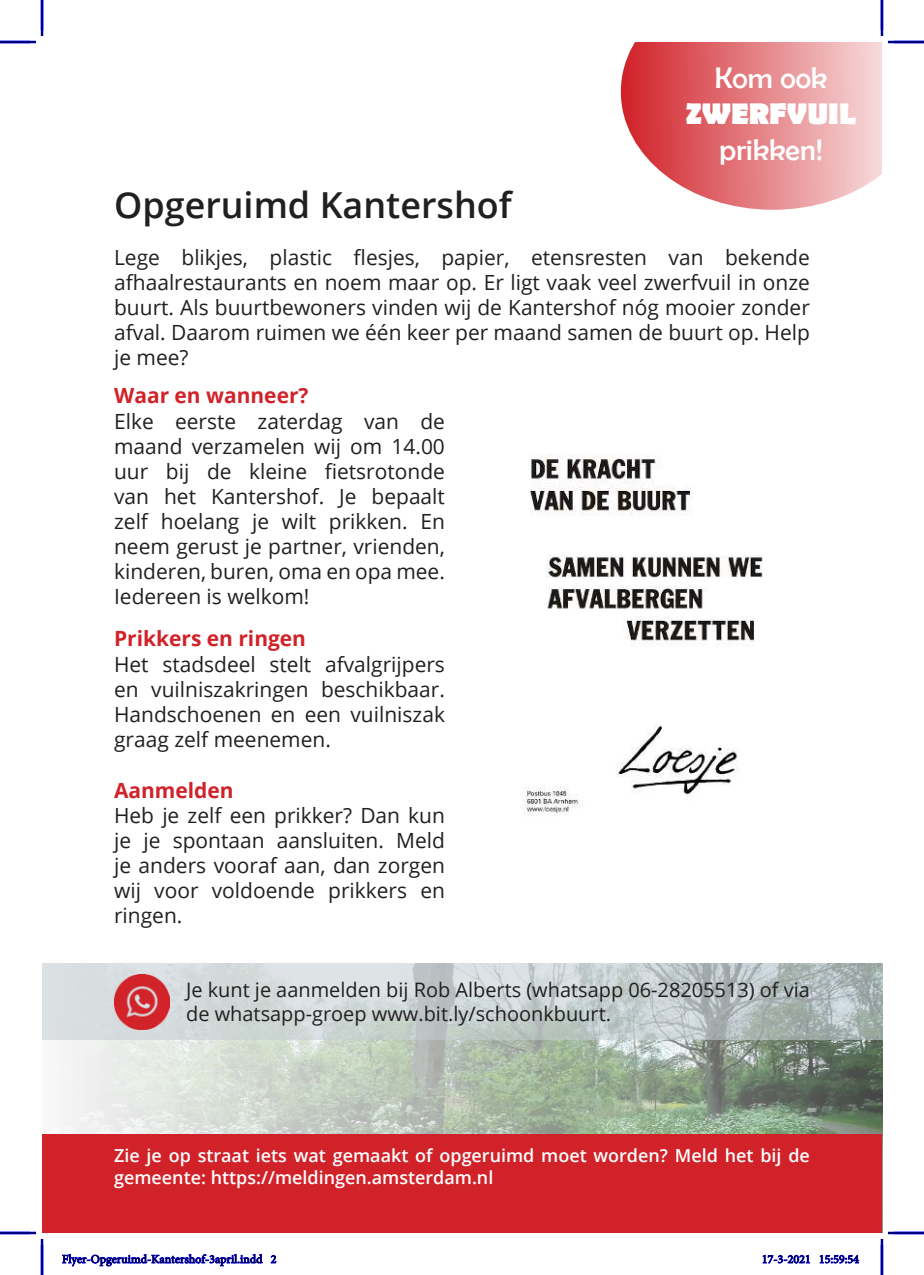
<style>
.page{position:relative;width:924px;height:1275px;background:#fff}
.page>*{position:absolute;margin:0;border:0;box-sizing:border-box;transform-origin:0 0}
.t1{font:600 35.8px "Open Sans";color:#221f1f}
.t2{font:29.8px "Berlin Sans FB";color:#fff}
.t3{font:700 29.8px "Berlin Sans FB";color:#fff}
.t4{font:21px/25.2px "Open Sans";color:#221f1f;text-align:justify}
.t5{font:700 21px "Open Sans";color:#d12229}
.t6{font:20px/24px "Open Sans";color:#221f1f}
.t7{font:600 18px/21.6px "Open Sans";color:#fff}
.t8{font:12px "Minion Pro";color:#000}
</style>
<div class="page">
<img style="left:62px;top:1040px;width:819px;height:94px">
<img style="left:523px;top:454px;width:240px;height:362px">
<svg style="left:620px;top:42px;width:261px;height:168px;background:#e79195"></svg>
<div style="left:42px;top:1134px;width:839px;height:99px;background:#d12229"></div>
<svg style="left:42px;top:963px;width:839px;height:77px;background:#c6cecf"></svg>
<img style="left:114px;top:974px;width:56px;height:55px">
<hr style="left:0;top:41px;width:36px;height:2px;background:#00f">
<hr style="left:887px;top:41px;width:36px;height:2px;background:#00f">
<hr style="left:0;top:1231px;width:36px;height:3px;background:#00f">
<hr style="left:887px;top:1231px;width:36px;height:3px;background:#00f">
<hr style="left:41px;top:0;width:2px;height:36px;background:#00f">
<hr style="left:41px;top:1239px;width:2px;height:36px;background:#00f">
<hr style="left:880px;top:0;width:2px;height:36px;background:#00f">
<hr style="left:880px;top:1239px;width:2px;height:36px;background:#00f">
<hr style="left:0;top:42px;width:36px;height:1px;background:#000">
<hr style="left:887px;top:42px;width:36px;height:1px;background:#000">
<hr style="left:0;top:1232px;width:36px;height:1px;background:#000">
<hr style="left:887px;top:1232px;width:36px;height:1px;background:#000">
<hr style="left:42px;top:0;width:1px;height:36px;background:#000">
<hr style="left:42px;top:1239px;width:1px;height:36px;background:#000">
<hr style="left:881px;top:0;width:1px;height:36px;background:#000">
<hr style="left:881px;top:1239px;width:1px;height:36px;background:#000">
<svg style="left:62px;top:1253px;width:201px;height:13px"></svg>
<svg style="left:270px;top:1254px;width:7px;height:9px"></svg>
<svg style="left:762px;top:1254px;width:48px;height:10px"></svg>
<svg style="left:819px;top:1254px;width:40px;height:10px"></svg>
<h1 class="t1" style="left:114px;top:191px;width:399px">Opgeruimd Kantershof</h1>
<h2 class="t2" style="left:714px;top:65px;width:114px">Kom ook</h2>
<h2 class="t3" style="left:685px;top:97px;width:172px">ZWERFVUIL</h2>
<h2 class="t2" style="left:719px;top:136px;width:105px">prikken!</h2>
<p class="t4" style="left:114px;top:244px;width:697px">Lege blikjes, plastic flesjes, papier, etensresten van bekende afhaalrestaurants en noem maar op. Er ligt vaak veel zwerfvuil in onze buurt. Als buurtbewoners vinden wij de Kantershof nóg mooier zonder afval. Daarom ruimen we één keer per maand samen de buurt op. Help je mee?</p>
<p class="t5" style="left:114px;top:387px;width:196px">Waar en wanneer?</p>
<p class="t4" style="left:114px;top:408px;width:332px">Elke eerste zaterdag van de maand verzamelen wij om 14.00 uur bij de kleine fietsrotonde van het Kantershof. Je bepaalt zelf hoelang je wilt prikken. En neem gerust je partner, vrienden, kinderen, buren, oma en opa mee.<br>Iedereen is welkom!</p>
<p class="t5" style="left:114px;top:630px;width:193px">Prikkers en ringen</p>
<p class="t4" style="left:114px;top:651px;width:332px">Het stadsdeel stelt afvalgrijpers en vuilniszakringen beschikbaar.<br>Handschoenen en een vuilniszak graag zelf meenemen.</p>
<p class="t5" style="left:114px;top:781px;width:121px">Aanmelden</p>
<p class="t4" style="left:114px;top:802px;width:332px">Heb je zelf een prikker? Dan kun je je spontaan aansluiten. Meld je anders vooraf aan, dan zorgen wij voor voldoende prikkers en ringen.</p>
<p class="t6" style="left:186px;top:977px;width:625px">Je kunt je aanmelden bij Rob Alberts (whatsapp 06-28205513) of via de whatsapp-groep www.bit.ly/schoonkbuurt.</p>
<p class="t7" style="left:114px;top:1147px;width:697px">Zie je op straat iets wat gemaakt of opgeruimd moet worden? Meld het bij de gemeente: https://meldingen.amsterdam.nl</p>
<p class="t8" style="left:62px;top:1254px;width:216px">Flyer-Opgeruimd-Kantershof-3april.indd 2</p>
<p class="t8" style="left:761px;top:1254px;width:99px">17-3-2021 15:59:54</p>
</div>
